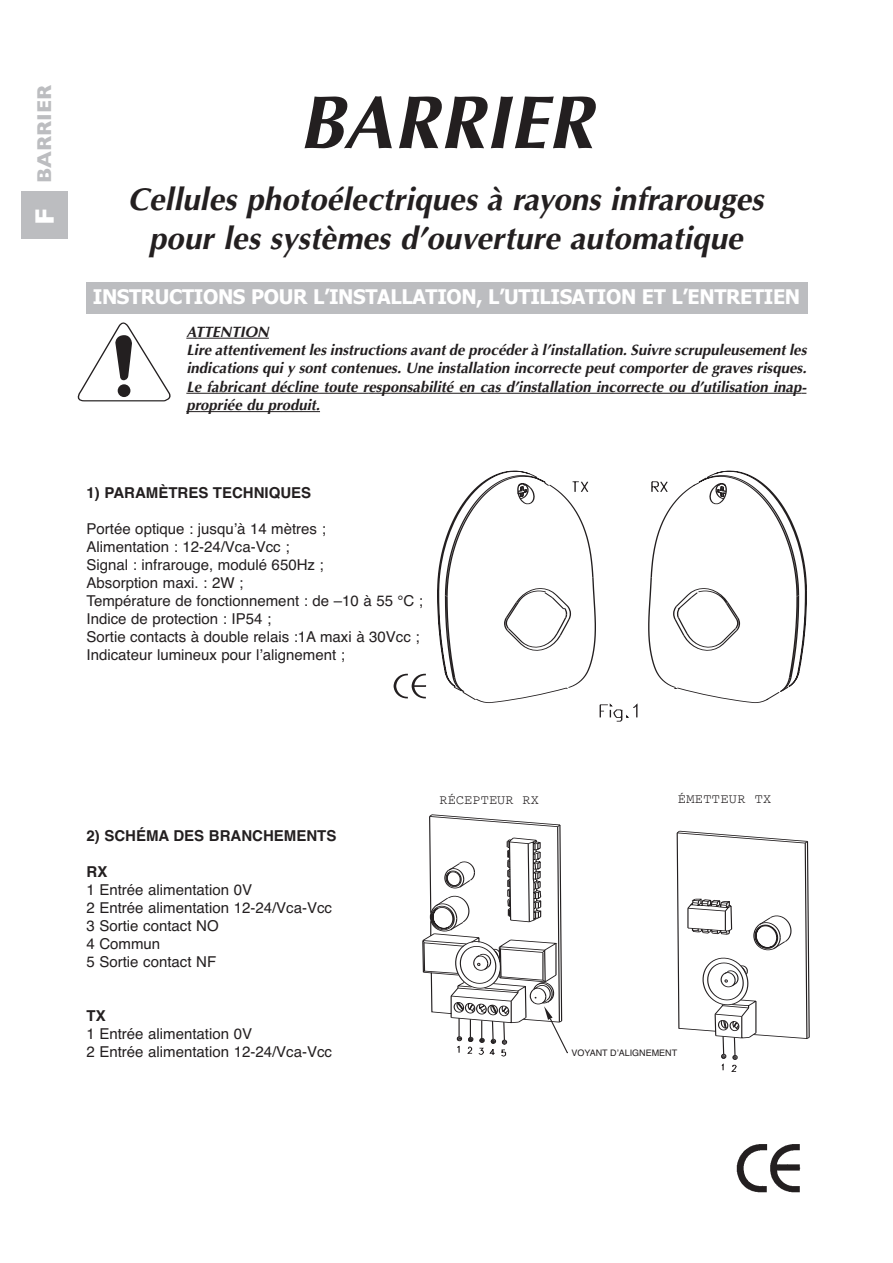
<style>
.page{position:relative;width:893px;height:1263px;background:#fff}
.page>*{position:absolute;margin:0;border:0;box-sizing:border-box;transform-origin:0 0}
.t1{font:italic 700 75px "Optima";color:#231f20}
.t2{font:italic 700 31.5px/38.5px "Optima";color:#231f20;text-align:center}
.t3{font:700 27px "Gill Sans";color:#fff}
.t4{font:700 20.25px "Tahoma";letter-spacing:-.02em;color:#fff}
.t5{font:700 20.25px "Gill Sans";color:#bcbdc0}
.t6{font:15px/18px "Helvetica";color:#231f20}
.t7{font:italic 700 15px/18.3px "Optima";color:#231f20}
.t8{font:700 15px "Helvetica";color:#231f20}
.t9{font:13.5px "Courier";letter-spacing:.01em;color:#231f20}
.t10{font:13.5px "Courier";letter-spacing:.03em;color:#231f20}
.t11{font:9px "Helvetica";color:#231f20}
</style>
<div class="page">
<div style="left:86px;top:282px;width:722px;height:31px;background:#bcbdc0"></div>
<hr style="left:196px;top:338px;width:73px;height:1px;background:#231f20">
<hr style="left:186px;top:393px;width:183px;height:1px;background:#231f20">
<hr style="left:368px;top:393px;width:268px;height:1px;background:#231f20">
<hr style="left:636px;top:393px;width:165px;height:1px;background:#231f20">
<svg style="left:186px;top:411px;width:14px;height:1px"></svg>
<hr style="left:200px;top:411px;width:82px;height:1px;background:#231f20">
<hr style="left:282px;top:411px;width:38px;height:1px;background:#231f20">
<svg style="left:77px;top:322px;width:94px;height:80px"></svg>
<svg style="left:437px;top:470px;width:370px;height:106px"></svg>
<svg style="left:394px;top:576px;width:413px;height:146px"></svg>
<svg style="left:516px;top:477px;width:34px;height:28px"></svg>
<svg style="left:571px;top:481px;width:18px;height:12px"></svg>
<svg style="left:651px;top:481px;width:18px;height:12px"></svg>
<svg style="left:692px;top:477px;width:36px;height:28px"></svg>
<svg style="left:423px;top:814px;width:386px;height:257px"></svg>
<div style="left:21px;top:191px;width:47px;height:47px;background:#bcbdc0"></div>
<img style="left:736px;top:1144px;width:65px;height:49px">
<div style="left:569px;top:1039px;width:126px;height:24px;background:#fff"></div>
<h3 class="t5" style="left:32px;top:182px;width:99px;rotate:-90deg">BARRIER</h3>
<h3 class="t3" style="left:29px;top:225px;width:18px;rotate:-90deg">F</h3>
<h1 class="t1" style="left:299px;top:92px;width:296px">BARRIER</h1>
<h2 class="t2" style="left:128px;top:183px;width:637px">Cellules photoélectriques à rayons infrarouges pour les systèmes d’ouverture automatique</h2>
<h3 class="t4" style="left:93px;top:285px;width:709px">INSTRUCTIONS POUR L’INSTALLATION, L’UTILISATION ET L’ENTRETIEN</h3>
<p class="t7" style="left:186px;top:324px;width:622px">ATTENTION<br>Lire attentivement les instructions avant de procéder à l’installation. Suivre scrupuleusement les indications qui y sont contenues. Une installation incorrecte peut comporter de graves risques.<br>Le fabricant décline toute responsabilité en cas d’installation incorrecte ou d’utilisation inap&shy;propriée du produit.</p>
<p class="t8" style="left:87px;top:484px;width:226px">1) PARAMÈTRES TECHNIQUES</p>
<p class="t6" style="left:87px;top:519px;width:338px">Portée optique : jusqu’à 14 mètres ;<br>Alimentation : 12-24/Vca-Vcc ;<br>Signal : infrarouge, modulé 650Hz ;<br>Absorption maxi. : 2W ;<br>Température de fonctionnement : de –10 à 55 °C ; Indice de protection : IP54 ;<br>Sortie contacts à double relais :1A maxi à 30Vcc ; Indicateur lumineux pour l’alignement ;</p>
<p class="t8" style="left:87px;top:827px;width:251px">2) SCHÉMA DES BRANCHEMENTS</p>
<p class="t8" style="left:87px;top:863px;width:22px">RX</p>
<p class="t6" style="left:87px;top:881px;width:247px">1 Entrée alimentation 0V<br>2 Entrée alimentation 12-24/Vca-Vcc<br>3 Sortie contact NO<br>4 Commun<br>5 Sortie contact NF</p>
<p class="t8" style="left:87px;top:1007px;width:21px">TX</p>
<p class="t6" style="left:87px;top:1025px;width:247px">1 Entrée alimentation 0V<br>2 Entrée alimentation 12-24/Vca-Vcc</p>
<p class="t9" style="left:439px;top:796px;width:101px">RÉCEPTEUR RX</p>
<p class="t10" style="left:678px;top:795px;width:95px">ÉMETTEUR TX</p>
<p class="t11" style="left:571px;top:1048px;width:107px">VOYANT D’ALIGNEMENT</p>
</div>
